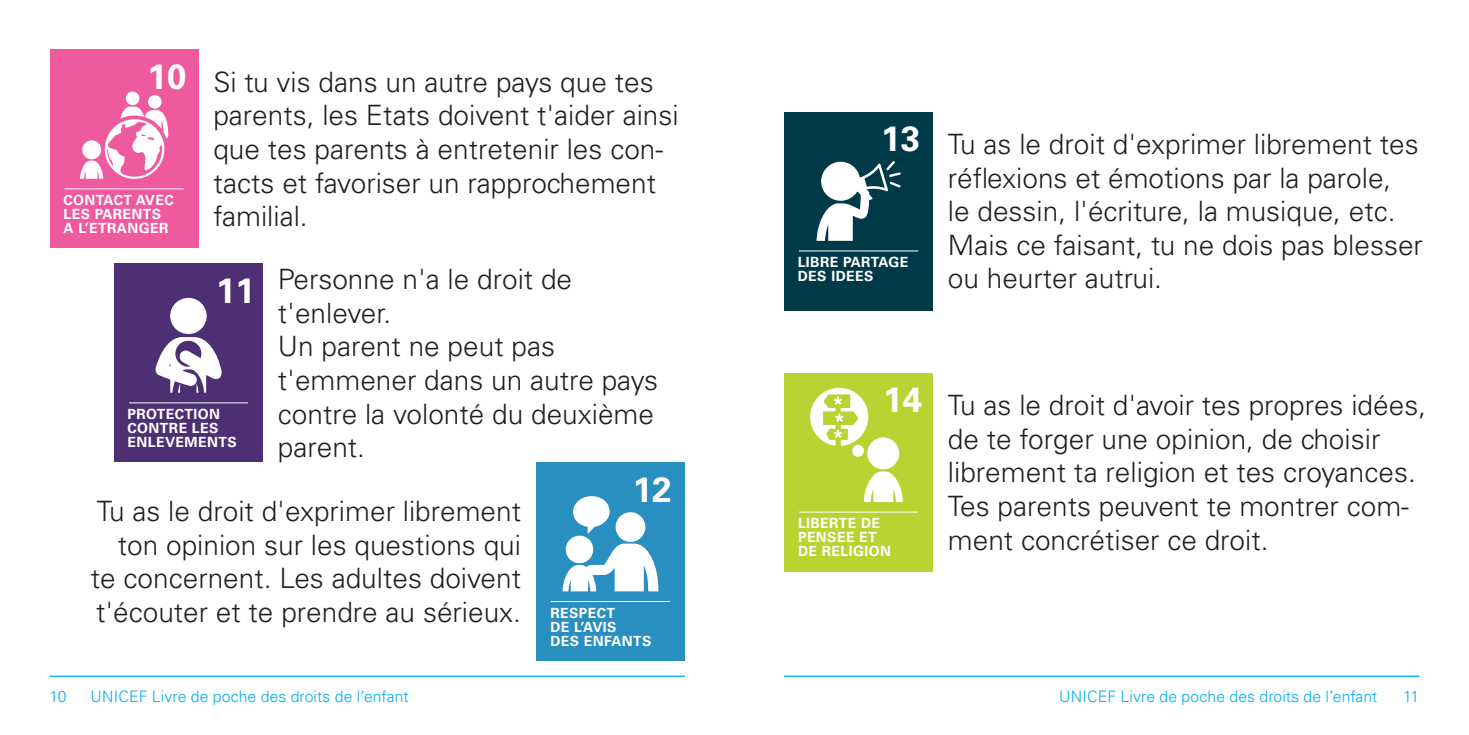
<style>
.page{position:relative;width:1469px;height:735px;background:#fff}
.page>*{position:absolute;margin:0;border:0;box-sizing:border-box;transform-origin:0 0}
.t1{font:700 35px "Univers LT Std";color:#fff}
.t2{font:300 28px/33.6px "Univers LT Std";color:#231f20}
.t3{font:300 15.75px "Univers LT Std";letter-spacing:.01em;color:#00aeef}
.Kaestchen{font:700 14px/14px "Univers LT Std";letter-spacing:.03em;color:#fff}
</style>
<div class="page">
<hr style="left:50px;top:675px;width:635px;height:1px;background:#00aeef">
<hr style="left:784px;top:675px;width:635px;height:1px;background:#00aeef">
<div style="left:50px;top:50px;width:148px;height:198px;background:#ef599e"></div>
<hr style="left:64px;top:188px;width:120px;height:1px;background:#fff">
<div style="left:148px;top:95px;width:14px;height:14px;background:#fff;border-radius:50%"></div>
<div style="left:126px;top:91px;width:13px;height:14px;background:#fff;border-radius:50%"></div>
<svg style="left:80px;top:106px;width:88px;height:73px"></svg>
<div style="left:114px;top:263px;width:149px;height:199px;background:#4e2f73"></div>
<hr style="left:129px;top:402px;width:119px;height:1px;background:#fff">
<div style="left:170px;top:298px;width:37px;height:36px;background:#fff;border-radius:50%"></div>
<svg style="left:155px;top:337px;width:67px;height:55px"></svg>
<div style="left:536px;top:462px;width:149px;height:198px;background:#298ec0"></div>
<hr style="left:551px;top:600px;width:119px;height:1px;background:#fff">
<svg style="left:562px;top:496px;width:96px;height:95px"></svg>
<div style="left:784px;top:112px;width:149px;height:198px;background:#003a49"></div>
<hr style="left:799px;top:250px;width:119px;height:1px;background:#fff">
<svg style="left:816px;top:161px;width:84px;height:80px"></svg>
<div style="left:784px;top:372px;width:149px;height:199px;background:#b8d432"></div>
<hr style="left:799px;top:511px;width:119px;height:1px;background:#fff">
<div style="left:867px;top:437px;width:32px;height:32px;background:#fff;border-radius:50%"></div>
<svg style="left:863px;top:471px;width:40px;height:30px"></svg>
<div style="left:852px;top:444px;width:12px;height:12px;background:#fff;border-radius:50%"></div>
<svg style="left:810px;top:387px;width:58px;height:58px"></svg>
<p class="t1" style="left:147px;top:56px;width:40px">10</p>
<p class="Kaestchen" style="left:63px;top:193px;width:112px">CONTACT AVEC<br>LES PARENTS<br>A L’ETRANGER</p>
<p class="t2" style="left:213px;top:65px;width:467px">Si tu vis dans un autre pays que tes parents, les Etats doivent t'aider ainsi que tes parents à entretenir les con&shy;tacts et favoriser un rapprochement familial.</p>
<p class="t2" style="left:278px;top:262px;width:382px">Personne n'a le droit de t'enlever.<br>Un parent ne peut pas t'emmener dans un autre pays contre la volonté du deuxième parent.</p>
<p class="t2" style="left:91px;top:494px;width:431px;text-align:right">Tu as le droit d'exprimer librement ton opinion sur les questions qui te concernent. Les adultes doivent t'écouter et te prendre au sérieux.</p>
<p class="t1" style="left:216px;top:270px;width:40px">11</p>
<p class="Kaestchen" style="left:127px;top:407px;width:111px">PROTECTION<br>CONTRE LES<br>ENLEVEMENTS</p>
<p class="t1" style="left:632px;top:469px;width:40px">12</p>
<p class="Kaestchen" style="left:550px;top:605px;width:103px">RESPECT<br>DE L’AVIS<br>DES ENFANTS</p>
<p class="t1" style="left:881px;top:118px;width:40px">13</p>
<p class="Kaestchen" style="left:797px;top:255px;width:112px">LIBRE PARTAGE<br>DES IDEES</p>
<p class="t2" style="left:947px;top:127px;width:476px">Tu as le droit d'exprimer librement tes réflexions et émotions par la parole,<br>le dessin, l'écriture, la musique, etc.<br>Mais ce faisant, tu ne dois pas blesser ou heurter autrui.</p>
<p class="t1" style="left:883px;top:379px;width:40px">14</p>
<p class="Kaestchen" style="left:798px;top:516px;width:94px">LIBERTE DE<br>PENSEE ET<br>DE RELIGION</p>
<p class="t2" style="left:947px;top:388px;width:480px">Tu as le droit d'avoir tes propres idées, de te forger une opinion, de choisir librement ta religion et tes croyances.<br>Tes parents peuvent te montrer com&shy;ment concrétiser ce droit.</p>
<p class="t3" style="left:50px;top:686px;width:19px">10</p>
<p class="t3" style="left:91px;top:686px;width:320px">UNICEF Livre de poche des droits de l’enfant</p>
<p class="t3" style="left:1059px;top:686px;width:320px">UNICEF Livre de poche des droits de l’enfant</p>
<p class="t3" style="left:1403px;top:686px;width:18px">11</p>
</div>
